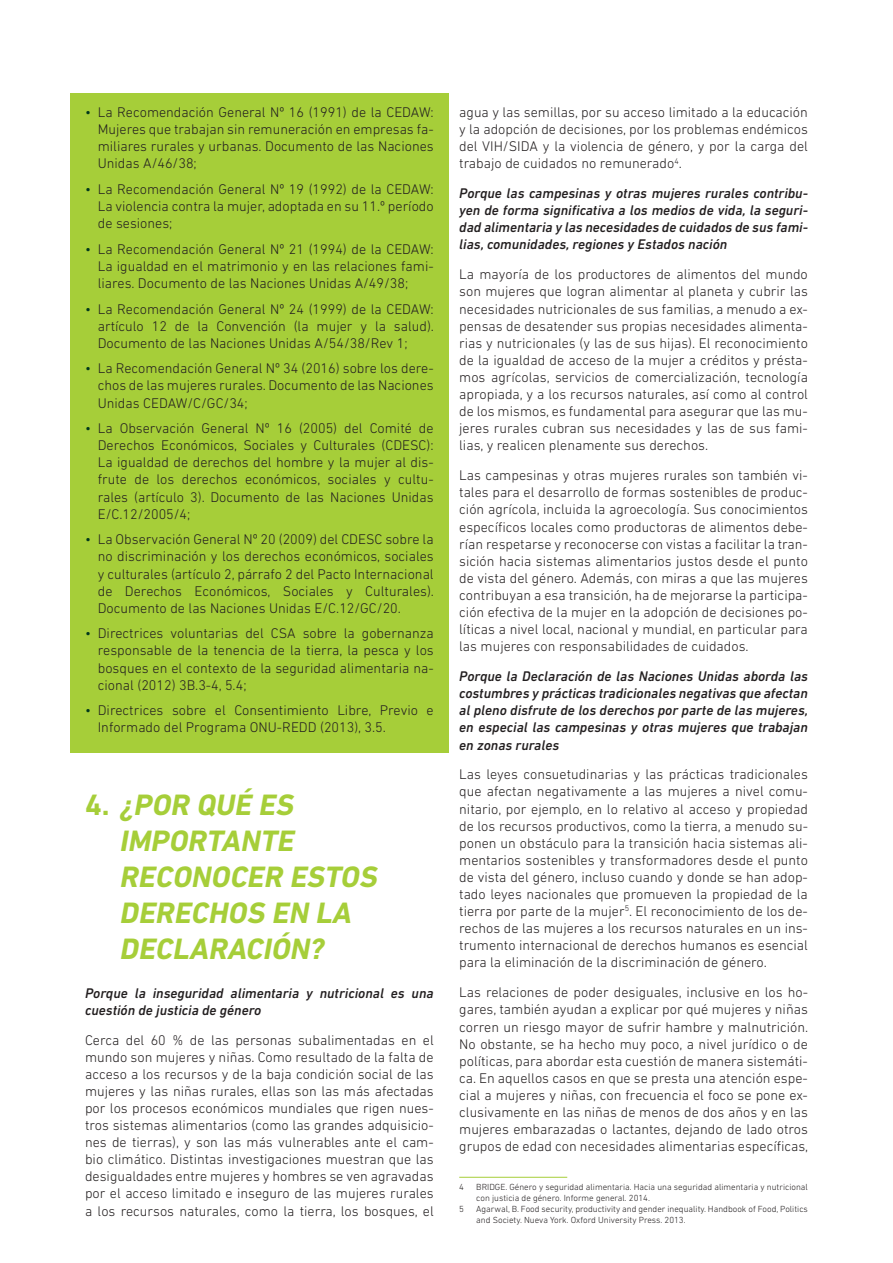
<style>
.page{position:relative;width:893px;height:1263px;background:#fff}
.page>*{position:absolute;margin:0;border:0;box-sizing:border-box;transform-origin:0 0}
.t1{font:italic 700 30px/36px "DIN Next LT Pro";color:#a6ce39}
.t2{font:300 14.25px/17.1px "DIN Next LT Pro";color:#231f20;text-align:justify}
.t3{font:italic 500 14.25px/17.1px "DIN Next LT Pro";color:#231f20;text-align:justify}
.t4{font:300 9px/10.8px "DIN Next LT Pro";color:#231f20}
.s1{color:#00371c}
.s2{font-style:normal}
</style>
<div class="page">
<div style="left:70px;top:93px;width:379px;height:660px;background:#a6ce39"></div>
<hr style="left:459px;top:1177px;width:108px;height:1px;background:#a6ce39">
<p class="t2" style="left:98px;top:103px;width:337px;text-indent:-13px"><span class="s1">•</span> La Recomendación General Nº 16 (1991) de la CEDAW:<br>Mujeres que trabajan sin remuneración en empresas fa&shy;miliares rurales y urbanas. Documento de las Naciones Unidas A/46/38;</p>
<p class="t2" style="left:98px;top:180px;width:337px;text-indent:-13px"><span class="s1">•</span> La Recomendación General Nº 19 (1992) de la CEDAW:<br>La violencia contra la mujer, adoptada en su 11.º período de sesiones;</p>
<p class="t2" style="left:98px;top:240px;width:337px;text-indent:-13px"><span class="s1">•</span> La Recomendación General Nº 21 (1994) de la CEDAW:<br>La igualdad en el matrimonio y en las relaciones fami&shy;liares. Documento de las Naciones Unidas A/49/38;</p>
<p class="t2" style="left:98px;top:300px;width:338px;text-indent:-13px"><span class="s1">•</span> La Recomendación General Nº 24 (1999) de la CEDAW: artículo 12 de la Convención (la mujer y la salud).<br>Documento de las Naciones Unidas A/54/38/Rev 1;</p>
<p class="t2" style="left:98px;top:360px;width:337px;text-indent:-13px"><span class="s1">•</span> La Recomendación General Nº 34 (2016) sobre los dere&shy;chos de las mujeres rurales. Documento de las Naciones Unidas CEDAW/C/GC/34;</p>
<p class="t2" style="left:98px;top:420px;width:337px;text-indent:-13px"><span class="s1">•</span> La Observación General Nº 16 (2005) del Comité de Derechos Económicos, Sociales y Culturales (CDESC):<br>La igualdad de derechos del hombre y la mujer al dis&shy;frute de los derechos económicos, sociales y cultu&shy;rales (artículo 3). Documento de las Naciones Unidas E/C.12/2005/4;</p>
<p class="t2" style="left:98px;top:531px;width:338px;text-indent:-13px"><span class="s1">•</span> La Observación General Nº 20 (2009) del CDESC sobre la no discriminación y los derechos económicos, sociales y culturales (artículo 2, párrafo 2 del Pacto Internacional de Derechos Económicos, Sociales y Culturales).<br>Documento de las Naciones Unidas E/C.12/GC/20.</p>
<p class="t2" style="left:98px;top:625px;width:337px;text-indent:-13px"><span class="s1">•</span> Directrices voluntarias del CSA sobre la gobernanza responsable de la tenencia de la tierra, la pesca y los bosques en el contexto de la seguridad alimentaria na&shy;cional (2012) 3B.3-4, 5.4;</p>
<p class="t2" style="left:98px;top:702px;width:337px;text-indent:-13px"><span class="s1">•</span> Directrices sobre el Consentimiento Libre, Previo e<br>Informado del Programa ONU-REDD (2013), 3.5.</p>
<h1 class="t1" style="left:119px;top:787px;width:265px;text-indent:-34px"><span class="s2">4 .</span> ¿POR QUÉ ES<br>IMPORTANTE<br>RECONOCER ESTOS<br>DERECHOS EN LA<br>DECLARACIÓN?</h1>
<p class="t3" style="left:85px;top:984px;width:350px">Porque la inseguridad alimentaria y nutricional es una cuestión de justicia de género</p>
<p class="t2" style="left:85px;top:1031px;width:350px">Cerca del 60 % de las personas subalimentadas en el mundo son mujeres y niñas. Como resultado de la falta de acceso a los recursos y de la baja condición social de las mujeres y las niñas rurales, ellas son las más afectadas por los procesos económicos mundiales que rigen nues&shy;tros sistemas alimentarios (como las grandes adquisicio&shy;nes de tierras), y son las más vulnerables ante el cam&shy;bio climático. Distintas investigaciones muestran que las desigualdades entre mujeres y hombres se ven agravadas por el acceso limitado e inseguro de las mujeres rurales a los recursos naturales, como la tierra, los bosques, el</p>
<p class="t2" style="left:459px;top:103px;width:350px">agua y las semillas, por su acceso limitado a la educación y la adopción de decisiones, por los problemas endémicos del VIH/SIDA y la violencia de género, y por la carga del trabajo de cuidados no remunerado<sup>4</sup>.</p>
<p class="t3" style="left:459px;top:185px;width:350px">Porque las campesinas y otras mujeres rurales contribu&shy;yen de forma significativa a los medios de vida, la seguri&shy;dad alimentaria y las necesidades de cuidados de sus fami&shy;lias, comunidades, regiones y Estados nación</p>
<p class="t2" style="left:459px;top:266px;width:350px">La mayoría de los productores de alimentos del mundo son mujeres que logran alimentar al planeta y cubrir las necesidades nutricionales de sus familias, a menudo a ex&shy;pensas de desatender sus propias necesidades alimenta&shy;rias y nutricionales (y las de sus hijas). El reconocimiento de la igualdad de acceso de la mujer a créditos y présta&shy;mos agrícolas, servicios de comercialización, tecnología apropiada, y a los recursos naturales, así como al control de los mismos, es fundamental para asegurar que las mu&shy;jeres rurales cubran sus necesidades y las de sus fami&shy;lias, y realicen plenamente sus derechos.</p>
<p class="t2" style="left:459px;top:467px;width:350px">Las campesinas y otras mujeres rurales son también vi&shy;tales para el desarrollo de formas sostenibles de produc&shy;ción agrícola, incluida la agroecología. Sus conocimientos específicos locales como productoras de alimentos debe&shy;rían respetarse y reconocerse con vistas a facilitar la tran&shy;sición hacia sistemas alimentarios justos desde el punto de vista del género. Además, con miras a que las mujeres contribuyan a esa transición, ha de mejorarse la participa&shy;ción efectiva de la mujer en la adopción de decisiones po&shy;líticas a nivel local, nacional y mundial, en particular para las mujeres con responsabilidades de cuidados.</p>
<p class="t3" style="left:459px;top:668px;width:350px">Porque la Declaración de las Naciones Unidas aborda las costumbres y prácticas tradicionales negativas que afectan al pleno disfrute de los derechos por parte de las mujeres, en especial las campesinas y otras mujeres que trabajan en zonas rurales</p>
<p class="t2" style="left:459px;top:766px;width:350px">Las leyes consuetudinarias y las prácticas tradicionales que afectan negativamente a las mujeres a nivel comu&shy;nitario, por ejemplo, en lo relativo al acceso y propiedad de los recursos productivos, como la tierra, a menudo su&shy;ponen un obstáculo para la transición hacia sistemas ali&shy;mentarios sostenibles y transformadores desde el punto de vista del género, incluso cuando y donde se han adop&shy;tado leyes nacionales que promueven la propiedad de la tierra por parte de la mujer<sup>5</sup>. El reconocimiento de los de&shy;rechos de las mujeres a los recursos naturales en un ins&shy;trumento internacional de derechos humanos es esencial para la eliminación de la discriminación de género.</p>
<p class="t2" style="left:459px;top:984px;width:351px">Las relaciones de poder desiguales, inclusive en los ho&shy;gares, también ayudan a explicar por qué mujeres y niñas corren un riesgo mayor de sufrir hambre y malnutrición.<br>No obstante, se ha hecho muy poco, a nivel jurídico o de políticas, para abordar esta cuestión de manera sistemáti&shy;ca. En aquellos casos en que se presta una atención espe&shy;cial a mujeres y niñas, con frecuencia el foco se pone ex&shy;clusivamente en las niñas de menos de dos años y en las mujeres embarazadas o lactantes, dejando de lado otros grupos de edad con necesidades alimentarias específicas,</p>
<p class="t4" style="left:459px;top:1181px;width:6px">4</p>
<p class="t4" style="left:476px;top:1181px;width:333px">BRIDGE. Género y seguridad alimentaria. Hacia una seguridad alimentaria y nutricional con justicia de género. Informe general. 2014.</p>
<p class="t4" style="left:459px;top:1203px;width:6px">5</p>
<p class="t4" style="left:476px;top:1203px;width:333px">Agarwal, B. Food security, productivity and gender inequality. Handbook of Food, Politics and Society. Nueva York. Oxford University Press. 2013.</p>
</div>
